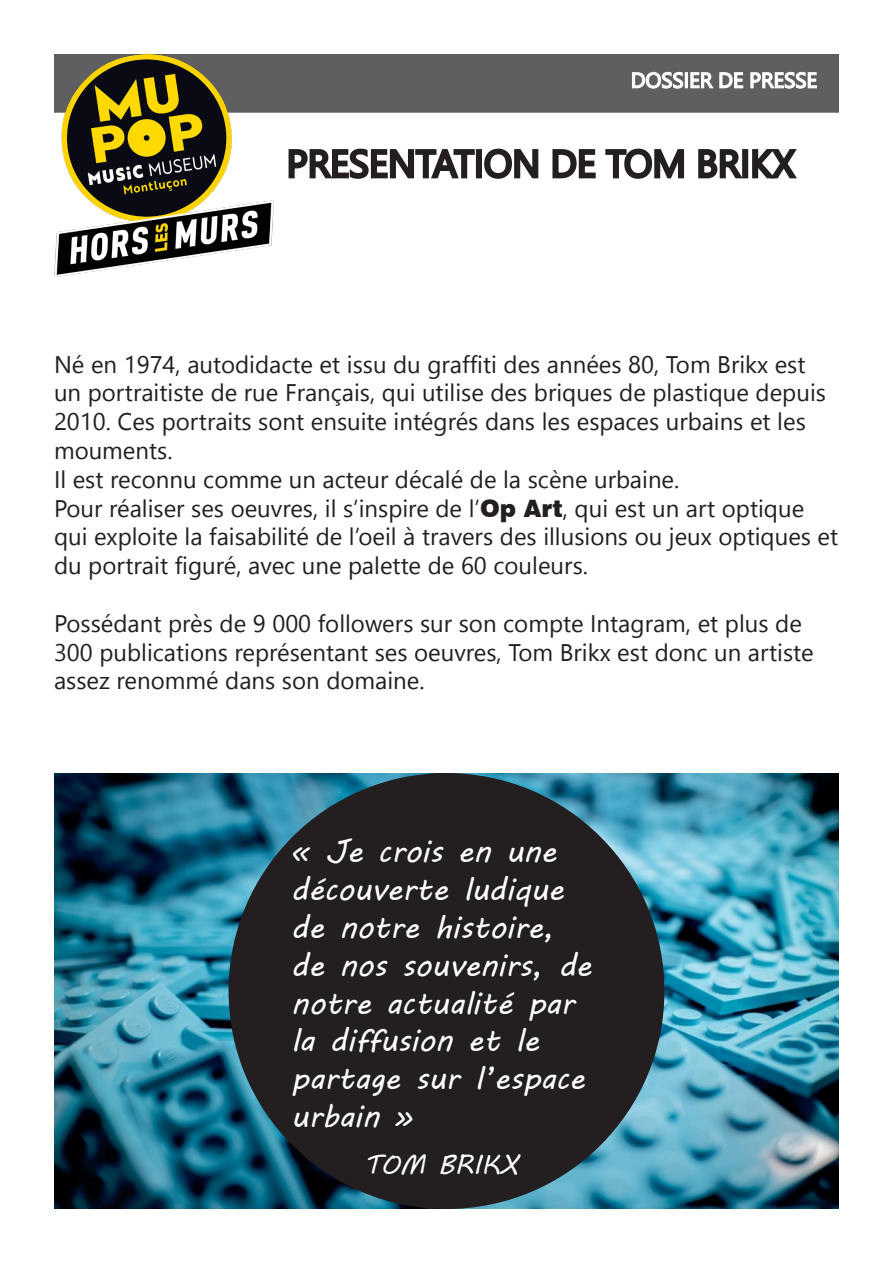
<style>
.page{position:relative;width:893px;height:1263px;background:#fff}
.page>*{position:absolute;margin:0;border:0;box-sizing:border-box;transform-origin:0 0}
.t1{font:31.5px/37.8px "MV Boli";color:#fff}
.t2{font:27px "MV Boli";color:#fff}
.t3{font:24px "Segoe UI Symbol";color:#231f20}
.t4{font:900 24px "Swiss 721 BT";color:#231f20}
</style>
<div class="page">
<div style="left:54px;top:54px;width:785px;height:59px;background:#5f5f62;border:2px solid #5d5d60"></div>
<img style="left:54px;top:774px;width:785px;height:435px">
<div style="left:229px;top:774px;width:435px;height:434px;background:#231f20;border-radius:50%"></div>
<img style="left:54px;top:54px;width:219px;height:222px">
<p class="t3" style="left:104px;top:350px;width:133px">■ ✔ ◆▼□</p>
<p class="t3" style="left:292px;top:350px;width:130px">▼ ▼ ▲▲◆ ◆</p>
<p class="t3" style="left:483px;top:350px;width:140px">▼ ▲ ■■ ▲</p>
<p class="t3" style="left:54px;top:379px;width:139px">◆■ □▼ ▼▲▼</p>
<p class="t3" style="left:252px;top:379px;width:221px">◆ ■ ▲ ❑◆ ◆▼●▲</p>
<p class="t3" style="left:517px;top:379px;width:97px">▲ ❑◆ ▲</p>
<p class="t3" style="left:667px;top:379px;width:71px">● ▲▼❑◆</p>
<p class="t3" style="left:145px;top:408px;width:278px">▲ □ ▼ ▼▲ ▲□■▼ ■▲◆ ▼ ■▼</p>
<p class="t3" style="left:468px;top:408px;width:133px">▲ ■▲ ● ▲ ▲</p>
<p class="t3" style="left:720px;top:408px;width:88px">■▲ ▼ ● ▲</p>
<p class="t3" style="left:136px;top:437px;width:33px">■▼▲</p>
<p class="t3" style="left:60px;top:465px;width:45px">● ▲▼</p>
<p class="t3" style="left:142px;top:465px;width:88px">□■■◆ □</p>
<p class="t3" style="left:289px;top:465px;width:93px">◆■ ▼ ◆</p>
<p class="t3" style="left:445px;top:465px;width:164px">● ● ▲ ➔■ ◆</p>
<p class="t3" style="left:648px;top:465px;width:15px">■</p>
<p class="t3" style="left:142px;top:494px;width:248px">●▲ ▲▲ □◆❖ ▲ ● ▲■▲</p>
<p class="t4" style="left:469px;top:493px;width:324px">● Op Art ❑◆ ▲▼ ◆■ ▼ □ ▼ ❑◆</p>
<p class="t3" style="left:132px;top:523px;width:60px">●□▼ ●</p>
<p class="t3" style="left:235px;top:523px;width:64px">▲ ●▼</p>
<p class="t3" style="left:349px;top:523px;width:146px">●□● → ▼❖▲</p>
<p class="t3" style="left:527px;top:523px;width:313px">▲ ●●◆▲ □■▲ □◆ ◆ □ ▼ ❑◆ ▲ ▼</p>
<p class="t3" style="left:68px;top:552px;width:102px">◆ □▼ ▼</p>
<p class="t3" style="left:374px;top:552px;width:36px">● ▼▼</p>
<p class="t3" style="left:505px;top:552px;width:80px">□◆● ◆ ▲</p>
<p class="t3" style="left:67px;top:609px;width:36px">□▲▲</p>
<p class="t3" style="left:140px;top:609px;width:75px">■▼ ➔▲</p>
<p class="t3" style="left:325px;top:609px;width:41px">□●●□</p>
<p class="t3" style="left:403px;top:609px;width:126px">▲ ▲◆ ▲□■ □</p>
<p class="t3" style="left:563px;top:609px;width:57px">▼ ■▼</p>
<p class="t3" style="left:710px;top:609px;width:60px">▼ ●◆▲</p>
<p class="t3" style="left:54px;top:638px;width:175px">✓ ◆ ● ▼□■▲</p>
<p class="t3" style="left:290px;top:638px;width:244px">▲■▼■▼ ▲▲ □◆❖ ▲ □</p>
<p class="t3" style="left:630px;top:638px;width:173px">▲▼ □■ ◆■ ▼ ▲▼</p>
<p class="t3" style="left:252px;top:667px;width:104px">■▲ ▲□■ □</p>
<p class="t3" style="left:393px;top:667px;width:15px">■</p>
<h1 class="t1" style="left:291px;top:832px;width:302px">« Je crois en une découverte ludique de notre histoire, de nos souvenirs, de notre actualité par la diffusion et le partage sur l’espace urbain »</h1>
<p class="t2" style="left:363px;top:1146px;width:157px">TOM BRIKX</p>
</div>
